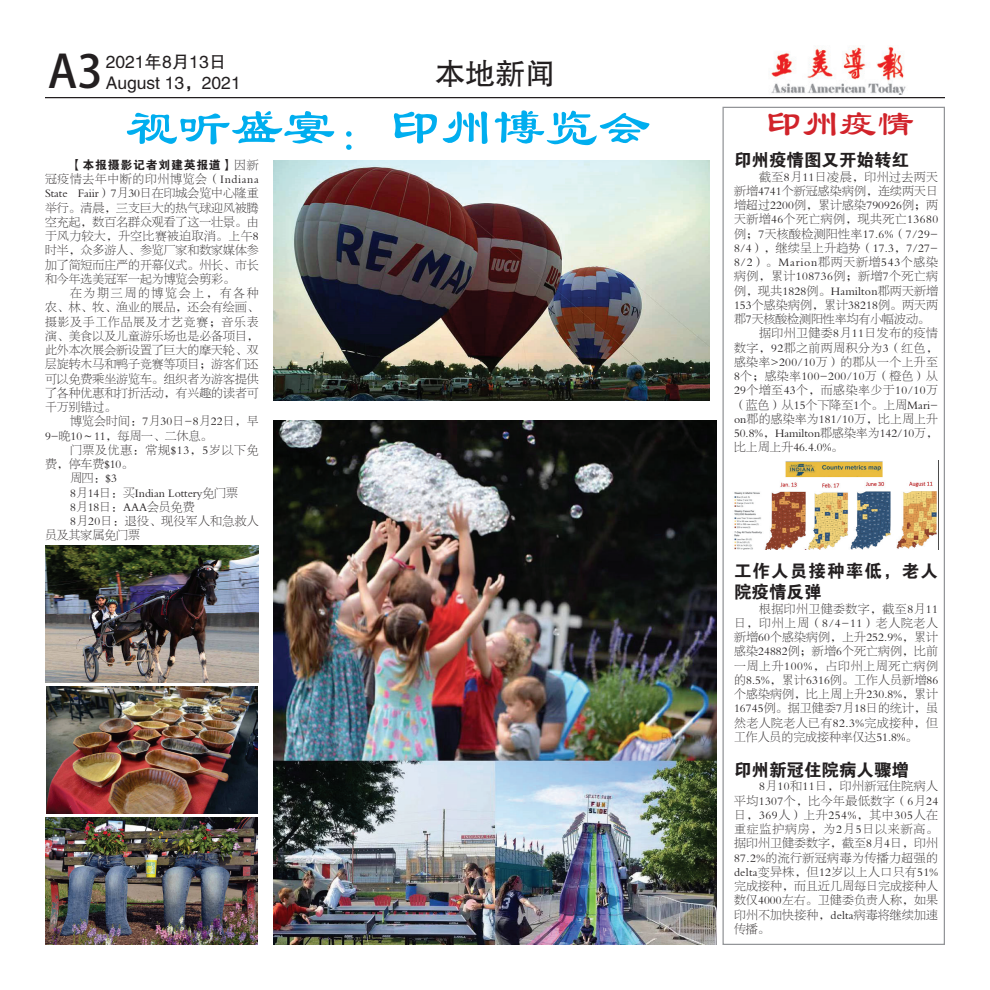
<style>
.page{position:relative;width:990px;height:990px;background:#fff}
.page>*{position:absolute;margin:0;border:0;box-sizing:border-box;transform-origin:0 0}
.t1{font:52.5px "FZLSJW GB1 0";color:#00aeef}
.t2{font:45px "Adobe Heiti Std";color:#231f20}
.t3{font:37.5px "FZLSJW GB1 0";color:#d1232a}
.t4{font:30px "FZHTJW GB1 0";color:#231f20}
.t5{font:17.5px/21px "FZHTFW GB1 0";color:#231f20}
.t6{font:17.5px "FZDHTJW GB1 0";color:#231f20}
.t7{font:17.5px/21px "FZDHTJW GB1 0";letter-spacing:.065em;color:#231f20}
.t8{font:11.88px/14.2px "FZBSJW GB1 0";letter-spacing:.015em;color:#231f20;text-align:justify}
.t9{font:11.88px "FZBSJW GB1 0";letter-spacing:.04em;color:#231f20}
.t10{font:11.88px "FZBSJW GB1 0";letter-spacing:.065em;color:#231f20}
.t11{font:11.88px "FZBSJW GB1 0";letter-spacing:.035em;color:#231f20}
.t12{font:11.88px "FZBSJW GB1 0";letter-spacing:.045em;color:#231f20}
.t13{font:11.88px "FZBSJW GB1 0";letter-spacing:.06em;color:#231f20}
.t14{font:11.88px "FZDHTJW GB1 0";letter-spacing:.065em;color:#231f20}
.s1{font-family:"FZBSJW GB1 0"}
</style>
<div class="page">
<hr style="left:45px;top:97px;width:900px;height:1px;background:#231f20">
<img style="left:771px;top:46px;width:135px;height:48px">
<img style="left:274px;top:160px;width:436px;height:240px">
<img style="left:46px;top:686px;width:212px;height:128px">
<img style="left:274px;top:420px;width:442px;height:525px">
<img style="left:734px;top:461px;width:203px;height:88px">
<div style="left:722px;top:107px;width:223px;height:838px;border:1px solid #939598"></div>
<img style="left:45px;top:818px;width:213px;height:127px">
<img style="left:45px;top:546px;width:214px;height:136px">
<h2 class="t2" style="left:48px;top:45px;width:57px">A3</h2>
<h3 class="t4" style="left:435px;top:57px;width:121px">本地新闻</h3>
<h3 class="t5" style="left:106px;top:52px;width:136px">2021年8月13日<br>August 13，2021</h3>
<h1 class="t1" style="left:126px;top:100px;width:526px">视听盛宴：印州博览会</h1>
<p class="t8" style="left:45px;top:172px;width:215px">冠疫情去年中断的印州博览会（Indiana State Faiir）7月30日在印城会览中心隆重举行。清晨，三支巨大的热气球迎风被腾空充起，数百名群众观看了这一壮景。由于风力较大，升空比赛被迫取消。上午8时半，众多游人、参览厂家和数家媒体参加了简短而庄严的开幕仪式。州长、市长和今年选美冠军一起为博览会剪彩。</p>
<p class="t8" style="left:45px;top:286px;width:215px;text-indent:25px">在为期三周的博览会上，有各种农、林、牧、渔业的展品，还会有绘画、摄影及手工作品展及才艺竞赛；音乐表演、美食以及儿童游乐场也是必备项目，此外本次展会新设置了巨大的摩天轮、双层旋转木马和鸭子竞赛等项目；游客们还可以免费乘坐游览车。组织者为游客提供了各种优惠和打折活动，有兴趣的读者可千万别错过。</p>
<p class="t8" style="left:45px;top:415px;width:215px;text-indent:25px">博览会时间：7月30日-8月22日，早<br>9-晚10～11，每周一、二休息。</p>
<p class="t13" style="left:70px;top:444px;width:190px">门票及优惠：常规$13，5岁以下免</p>
<p class="t8" style="left:45px;top:457px;width:90px">费，停车费$10。</p>
<p class="t8" style="left:70px;top:472px;width:48px">周四：$3</p>
<p class="t8" style="left:70px;top:486px;width:170px">8月14日：买Indian Lottery免门票</p>
<p class="t8" style="left:70px;top:500px;width:126px">8月18日：AAA会员免费</p>
<p class="t8" style="left:70px;top:514px;width:190px">8月20日：退役、现役军人和急救人</p>
<p class="t8" style="left:45px;top:529px;width:96px">员及其家属免门票</p>
<p class="t14" style="left:70px;top:158px;width:190px">【本报摄影记者刘建英报道】<span class="s1">因新</span></p>
<h3 class="t3" style="left:764px;top:104px;width:151px">印州疫情</h3>
<h3 class="t6" style="left:734px;top:151px;width:176px">印州疫情图又开始转红</h3>
<p class="t9" style="left:759px;top:170px;width:181px">截至8月11日凌晨，印州过去两天</p>
<p class="t8" style="left:734px;top:184px;width:206px">新增4741个新冠感染病例，连续两天日</p>
<p class="t8" style="left:734px;top:198px;width:206px">增超过2200例，累计感染790926例；两</p>
<p class="t9" style="left:734px;top:213px;width:206px">天新增46个死亡病例，现共死亡13680</p>
<p class="t8" style="left:734px;top:227px;width:206px">例；7天核酸检测阳性率17.6%（7/29-</p>
<p class="t8" style="left:734px;top:241px;width:206px">8/4），继续呈上升趋势（17.3，7/27-</p>
<p class="t10" style="left:734px;top:256px;width:206px">8/2）。Marion郡两天新增543个感染</p>
<p class="t9" style="left:734px;top:270px;width:206px">病例，累计108736例；新增7个死亡病</p>
<p class="t8" style="left:734px;top:284px;width:206px">例，现共1828例。Hamilton郡两天新增</p>
<p class="t8" style="left:734px;top:298px;width:206px">153个感染病例，累计38218例。两天两</p>
<p class="t8" style="left:734px;top:312px;width:197px">郡7天核酸检测阳性率均有小幅波动。</p>
<p class="t9" style="left:759px;top:327px;width:181px">据印州卫健委8月11日发布的疫情</p>
<p class="t12" style="left:734px;top:341px;width:206px">数字，92郡之前两周积分为3（红色，</p>
<p class="t11" style="left:734px;top:356px;width:206px">感染率&gt;200/10万）的郡从一个上升至</p>
<p class="t8" style="left:734px;top:369px;width:206px">8个；感染率100-200/10万（橙色）从</p>
<p class="t9" style="left:734px;top:384px;width:206px">29个增至43个，而感染率少于10/10万</p>
<p class="t8" style="left:734px;top:398px;width:206px">（蓝色）从15个下降至1个。上周Mari-</p>
<p class="t8" style="left:734px;top:412px;width:206px">on郡的感染率为181/10万，比上周上升</p>
<p class="t8" style="left:734px;top:426px;width:206px">50.8%，Hamilton郡感染率为142/10万，</p>
<p class="t8" style="left:734px;top:441px;width:111px">比上周上升46.4.0%。</p>
<h3 class="t7" style="left:734px;top:561px;width:206px">工作人员接种率低，老人院疫情反弹</h3>
<p class="t8" style="left:734px;top:602px;width:206px;text-indent:25px">根据印州卫健委数字，截至8月11日，印州上周（8/4-11）老人院老人新增60个感染病例，上升252.9%，累计感染24882例；新增6个死亡病例，比前一周上升100%，占印州上周死亡病例的8.5%，累计6316例。工作人员新增86个感染病例，比上周上升230.8%，累计16745例。据卫健委7月18日的统计，虽然老人院老人已有82.3%完成接种，但工作人员的完成接种率仅达51.8%。</p>
<h3 class="t6" style="left:734px;top:760px;width:176px">印州新冠住院病人骤增</h3>
<p class="t8" style="left:734px;top:780px;width:206px;text-indent:25px">8月10和11日，印州新冠住院病人平均1307个，比今年最低数字（6月24日，369人）上升254%，其中305人在重症监护病房，为2月5日以来新高。据印州卫健委数字，截至8月4日，印州87.2%的流行新冠病毒为传播力超强的delta变异株，但12岁以上人口只有51%完成接种，而且近几周每日完成接种人数仅4000左右。卫健委负责人称，如果印州不加快接种，delta病毒将继续加速传播。</p>
</div>
